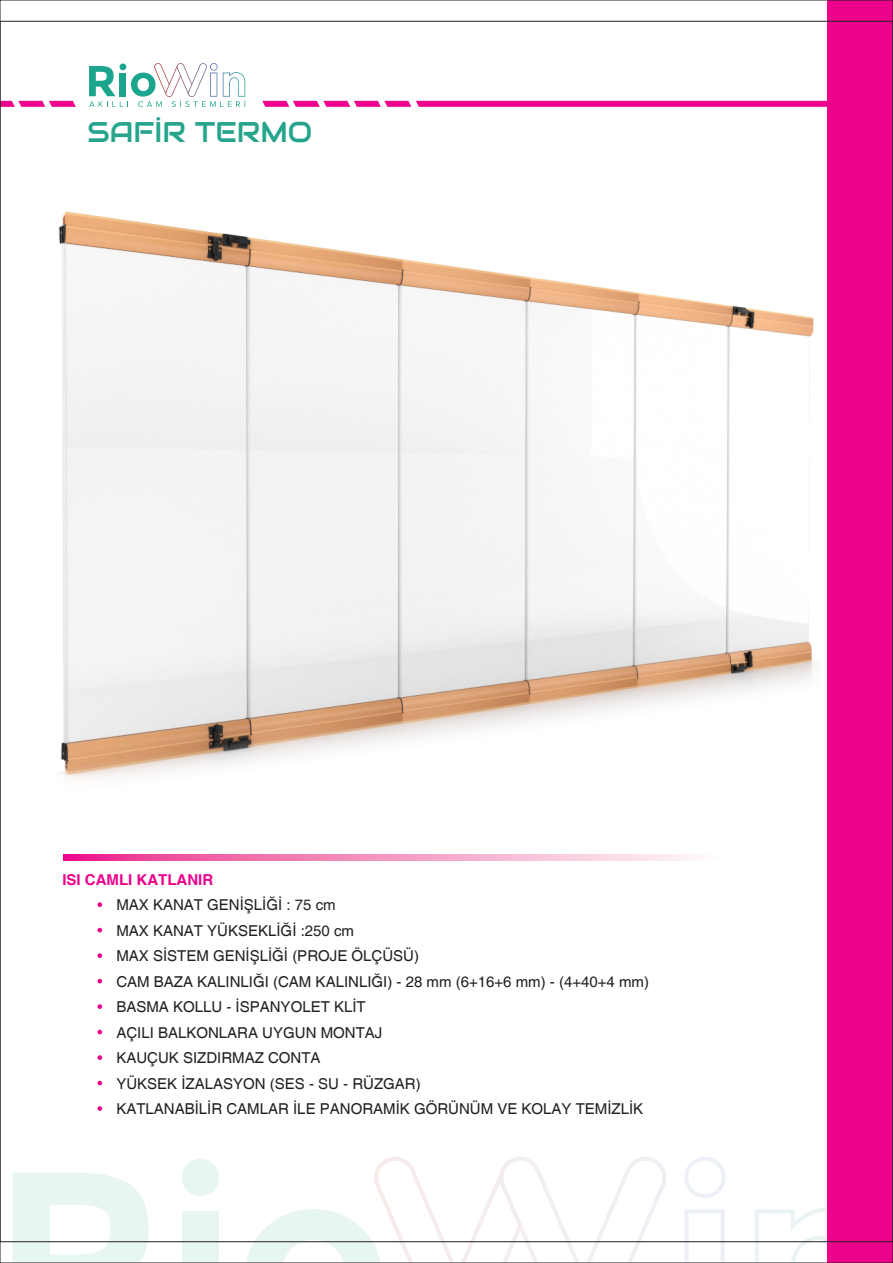
<style>
.page{position:relative;width:893px;height:1263px;background:#fff}
.page>*{position:absolute;margin:0;border:0;box-sizing:border-box;transform-origin:0 0}
.t1{font:28.5px "Audiowide";color:#26a48c}
.t2{font:15px/25.5px "Helvetica";color:#231f20}
.t3{font:700 15px "Helvetica";color:#ed028c}
</style>
<div class="page">
<svg style="left:667px;top:1159px;width:160px;height:102px"></svg>
<svg style="left:182px;top:1159px;width:37px;height:37px"></svg>
<svg style="left:12px;top:1173px;width:147px;height:88px"></svg>
<div style="left:182px;top:1211px;width:36px;height:52px;background:#e8f6f3"></div>
<svg style="left:245px;top:1157px;width:422px;height:104px"></svg>
<div style="left:827px;top:0;width:66px;height:1263px;background:#ed028c"></div>
<svg style="left:89px;top:63px;width:156px;height:44px"></svg>
<svg style="left:262px;top:101px;width:565px;height:6px"></svg>
<svg style="left:2px;top:101px;width:74px;height:6px"></svg>
<img style="left:58px;top:211px;width:759px;height:568px">
<svg style="left:97px;top:902px;width:5px;height:5px"></svg>
<svg style="left:97px;top:928px;width:5px;height:4px"></svg>
<svg style="left:97px;top:953px;width:5px;height:5px"></svg>
<svg style="left:97px;top:979px;width:5px;height:4px"></svg>
<svg style="left:97px;top:1004px;width:5px;height:5px"></svg>
<svg style="left:97px;top:1030px;width:5px;height:4px"></svg>
<svg style="left:97px;top:1055px;width:5px;height:5px"></svg>
<svg style="left:97px;top:1081px;width:5px;height:4px"></svg>
<svg style="left:97px;top:1106px;width:5px;height:5px"></svg>
<svg style="left:63px;top:854px;width:630px;height:6px"></svg>
<h1 class="t1" style="left:88px;top:113px;width:226px">SAFİR TERMO</h1>
<p class="t3" style="left:62px;top:870px;width:152px">ISI CAMLI KATLANIR</p>
<p class="t2" style="left:116px;top:893px;width:534px">MAX KANAT GENİŞLİĞİ : 75 cm<br>MAX KANAT YÜKSEKLİĞİ :250 cm<br>MAX SİSTEM GENİŞLİĞİ (PROJE ÖLÇÜSÜ)<br>CAM BAZA KALINLIĞI (CAM KALINLIĞI) - 28 mm (6+16+6 mm) - (4+40+4 mm)<br>BASMA KOLLU - İSPANYOLET KLİT<br>AÇILI BALKONLARA UYGUN MONTAJ<br>KAUÇUK SIZDIRMAZ CONTA<br>YÜKSEK İZALASYON (SES - SU - RÜZGAR)<br>KATLANABİLİR CAMLAR İLE PANORAMİK GÖRÜNÜM VE KOLAY TEMİZLİK</p>
</div>
